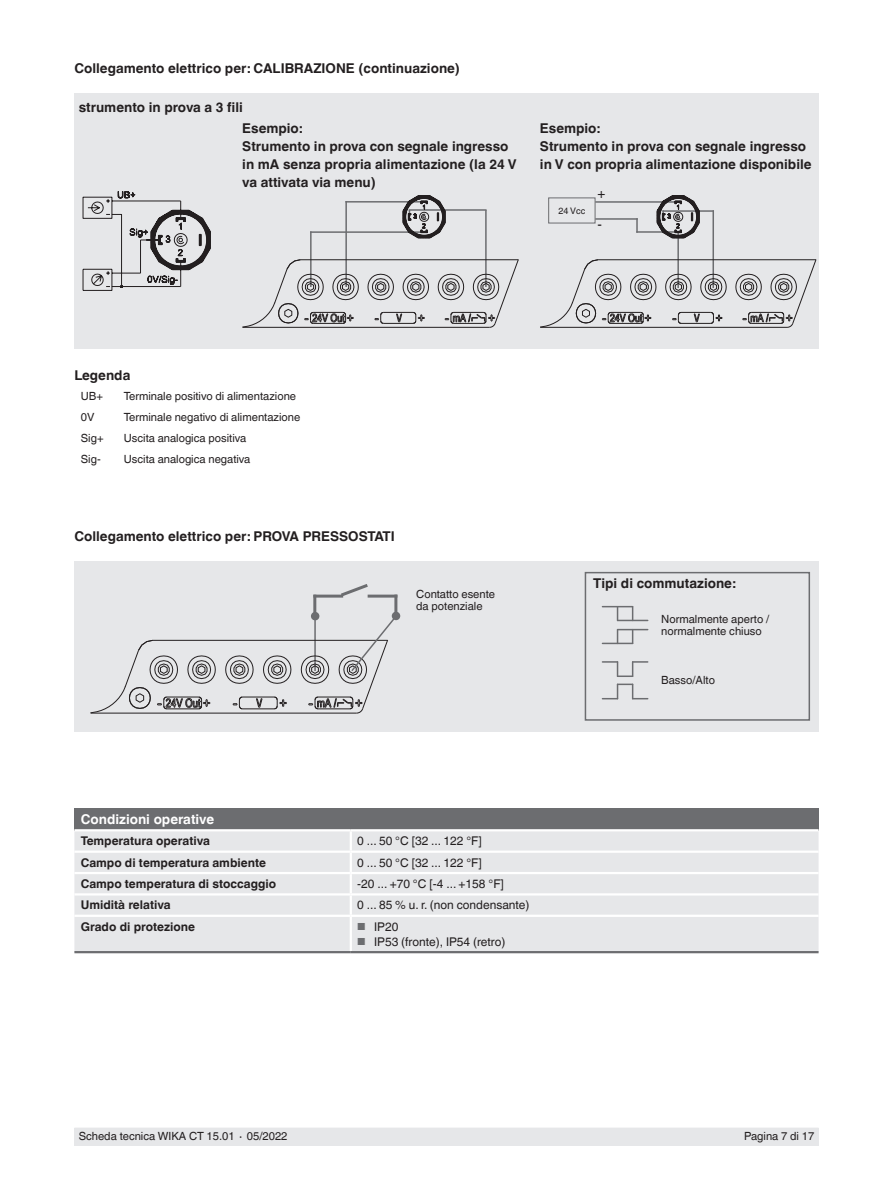
<style>
.page{position:relative;width:893px;height:1188px;background:#fff}
.page>*{position:absolute;margin:0;border:0;box-sizing:border-box;transform-origin:0 0}
.t1{font:700 13.5px/18px "Helvetica World";color:#231f20}
.t2{font:700 13.5px "Helvetica World";color:#fff}
.t3{font:13.5px "Helvetica World";color:#231f20}
.t4{font:12px "Helvetica World";color:#231f20}
.t5{font:700 12px "Helvetica World";color:#231f20}
.t6{font:11.25px/12.3px "Helvetica World";color:#231f20}
.t7{font:9px "Helvetica World";color:#231f20}
.s1{font-size:10.2px;color:#6c6d70}
</style>
<div class="page">
<div style="left:74px;top:1128px;width:745px;height:17px;background:#e6e7e9"></div>
<div style="left:74px;top:94px;width:745px;height:255px;background:#e6e7e9"></div>
<div style="left:74px;top:561px;width:745px;height:170px;background:#e6e7e9"></div>
<svg style="left:83px;top:191px;width:128px;height:100px"></svg>
<hr style="left:345px;top:201px;width:2px;height:86px;background:#6c6d70">
<hr style="left:345px;top:201px;width:80px;height:2px;background:#6c6d70">
<hr style="left:409px;top:209px;width:78px;height:2px;background:#6c6d70">
<hr style="left:485px;top:210px;width:2px;height:77px;background:#6c6d70">
<hr style="left:310px;top:231px;width:2px;height:56px;background:#6c6d70">
<hr style="left:310px;top:231px;width:115px;height:2px;background:#6c6d70">
<hr style="left:662px;top:210px;width:52px;height:2px;background:#6c6d70">
<hr style="left:712px;top:210px;width:2px;height:78px;background:#6c6d70">
<hr style="left:677px;top:231px;width:2px;height:57px;background:#6c6d70">
<svg style="left:636px;top:220px;width:2px;height:11px"></svg>
<hr style="left:636px;top:231px;width:43px;height:2px;background:#6c6d70">
<hr style="left:681px;top:323px;width:30px;height:1px;background:#231f20">
<hr style="left:681px;top:312px;width:30px;height:1px;background:#231f20">
<svg style="left:693px;top:313px;width:7px;height:10px"></svg>
<svg style="left:710px;top:312px;width:13px;height:12px"></svg>
<svg style="left:672px;top:312px;width:10px;height:12px"></svg>
<svg style="left:665px;top:273px;width:27px;height:27px"></svg>
<svg style="left:700px;top:273px;width:27px;height:27px"></svg>
<hr style="left:540px;top:327px;width:247px;height:1px;background:#231f20">
<hr style="left:598px;top:259px;width:218px;height:1px;background:#231f20">
<svg style="left:540px;top:259px;width:117px;height:69px"></svg>
<svg style="left:735px;top:259px;width:81px;height:69px"></svg>
<hr style="left:383px;top:323px;width:30px;height:1px;background:#231f20">
<hr style="left:383px;top:312px;width:30px;height:1px;background:#231f20">
<svg style="left:396px;top:313px;width:6px;height:10px"></svg>
<svg style="left:413px;top:312px;width:12px;height:12px"></svg>
<svg style="left:375px;top:312px;width:9px;height:12px"></svg>
<svg style="left:367px;top:273px;width:27px;height:27px"></svg>
<svg style="left:402px;top:273px;width:27px;height:27px"></svg>
<hr style="left:243px;top:327px;width:246px;height:1px;background:#231f20">
<hr style="left:300px;top:259px;width:218px;height:1px;background:#231f20">
<svg style="left:242px;top:259px;width:117px;height:69px"></svg>
<svg style="left:437px;top:259px;width:82px;height:69px"></svg>
<svg style="left:403px;top:196px;width:42px;height:42px"></svg>
<hr style="left:595px;top:218px;width:43px;height:2px;background:#6c6d70">
<hr style="left:595px;top:201px;width:85px;height:2px;background:#6c6d70">
<svg style="left:657px;top:196px;width:42px;height:42px"></svg>
<div style="left:585px;top:572px;width:225px;height:149px;border:2px solid #6c6d70"></div>
<hr style="left:602px;top:606px;width:31px;height:1px;background:#6c6d70">
<svg style="left:632px;top:607px;width:1px;height:13px"></svg>
<svg style="left:617px;top:607px;width:1px;height:13px"></svg>
<hr style="left:618px;top:620px;width:30px;height:1px;background:#6c6d70">
<hr style="left:602px;top:643px;width:31px;height:1px;background:#6c6d70">
<svg style="left:632px;top:630px;width:1px;height:13px"></svg>
<svg style="left:617px;top:630px;width:1px;height:13px"></svg>
<hr style="left:618px;top:629px;width:30px;height:1px;background:#6c6d70">
<svg style="left:602px;top:661px;width:46px;height:16px"></svg>
<svg style="left:602px;top:684px;width:46px;height:15px"></svg>
<hr style="left:242px;top:709px;width:32px;height:1px;background:#231f20">
<hr style="left:242px;top:697px;width:32px;height:1px;background:#231f20">
<svg style="left:256px;top:698px;width:7px;height:10px"></svg>
<svg style="left:274px;top:696px;width:13px;height:14px"></svg>
<svg style="left:233px;top:696px;width:10px;height:14px"></svg>
<svg style="left:225px;top:655px;width:29px;height:29px"></svg>
<svg style="left:263px;top:655px;width:29px;height:29px"></svg>
<hr style="left:91px;top:713px;width:265px;height:1px;background:#231f20">
<hr style="left:153px;top:640px;width:235px;height:1px;background:#231f20">
<svg style="left:90px;top:640px;width:126px;height:74px"></svg>
<svg style="left:300px;top:616px;width:97px;height:98px"></svg>
<hr style="left:313px;top:595px;width:30px;height:3px;background:#6c6d70">
<svg style="left:337px;top:584px;width:34px;height:14px"></svg>
<hr style="left:368px;top:595px;width:29px;height:3px;background:#6c6d70">
<hr style="left:313px;top:595px;width:3px;height:21px;background:#6c6d70">
<hr style="left:394px;top:595px;width:3px;height:21px;background:#6c6d70">
<div style="left:312px;top:613px;width:7px;height:7px;background:#6c6d70;border-radius:50%"></div>
<div style="left:311px;top:612px;width:8px;height:8px;border:2px solid #6c6d70;border-radius:50%"></div>
<div style="left:393px;top:612px;width:6px;height:7px;background:#6c6d70;border-radius:50%"></div>
<div style="left:392px;top:612px;width:8px;height:8px;border:2px solid #6c6d70;border-radius:50%"></div>
<div style="left:74px;top:808px;width:745px;height:22px;background:#6c6d70"></div>
<div style="left:74px;top:831px;width:745px;height:120px;background:#e6e7e9"></div>
<hr style="left:74px;top:829px;width:277px;height:2px;background:#fff">
<hr style="left:351px;top:829px;width:468px;height:2px;background:#fff">
<hr style="left:350px;top:831px;width:2px;height:20px;background:#fff">
<svg style="left:350px;top:853px;width:2px;height:62px"></svg>
<hr style="left:350px;top:917px;width:2px;height:34px;background:#fff">
<hr style="left:74px;top:893px;width:277px;height:3px;background:#fff">
<hr style="left:351px;top:893px;width:468px;height:3px;background:#fff">
<hr style="left:74px;top:872px;width:277px;height:2px;background:#fff">
<hr style="left:351px;top:872px;width:468px;height:2px;background:#fff">
<hr style="left:74px;top:851px;width:277px;height:2px;background:#fff">
<hr style="left:351px;top:851px;width:468px;height:2px;background:#fff">
<hr style="left:74px;top:915px;width:277px;height:2px;background:#fff">
<hr style="left:351px;top:915px;width:468px;height:2px;background:#fff">
<hr style="left:74px;top:951px;width:277px;height:2px;background:#6c6d70">
<hr style="left:351px;top:951px;width:468px;height:2px;background:#6c6d70">
<p class="t1" style="left:74px;top:60px;width:387px">Collegamento elettrico per: CALIBRAZIONE (continuazione)</p>
<p class="t1" style="left:79px;top:98px;width:166px">strumento in prova a 3 fili</p>
<p class="t1" style="left:242px;top:119px;width:276px">Esempio:<br>Strumento in prova con segnale ingresso in mA senza propria alimentazione (la 24 V va attivata via menu)</p>
<p class="t1" style="left:540px;top:119px;width:273px">Esempio:<br>Strumento in prova con segnale ingresso in V con propria alimentazione disponibile</p>
<p class="t7" style="left:558px;top:205px;width:28px">24 Vcc</p>
<p class="t3" style="left:597px;top:186px;width:9px">+</p>
<p class="t3" style="left:597px;top:217px;width:6px">-</p>
<p class="t1" style="left:74px;top:366px;width:57px">Legenda</p>
<p class="t6" style="left:81px;top:390px;width:24px">UB+</p>
<p class="t6" style="left:124px;top:390px;width:174px">Terminale positivo di alimentazione</p>
<p class="t6" style="left:81px;top:411px;width:15px">0V</p>
<p class="t6" style="left:124px;top:411px;width:178px">Terminale negativo di alimentazione</p>
<p class="t6" style="left:81px;top:432px;width:24px">Sig+</p>
<p class="t6" style="left:124px;top:432px;width:124px">Uscita analogica positiva</p>
<p class="t6" style="left:81px;top:453px;width:21px">Sig-</p>
<p class="t6" style="left:124px;top:453px;width:128px">Uscita analogica negativa</p>
<p class="t1" style="left:74px;top:528px;width:322px">Collegamento elettrico per: PROVA PRESSOSTATI</p>
<p class="t6" style="left:416px;top:588px;width:80px">Contatto esente da potenziale</p>
<p class="t2" style="left:81px;top:811px;width:135px">Condizioni operative</p>
<p class="t5" style="left:81px;top:834px;width:131px">Temperatura operativa</p>
<p class="t4" style="left:357px;top:834px;width:126px">0 ... 50 °C [32 ... 122 °F]</p>
<p class="t5" style="left:81px;top:856px;width:187px">Campo di temperatura ambiente</p>
<p class="t4" style="left:357px;top:856px;width:126px">0 ... 50 °C [32 ... 122 °F]</p>
<p class="t5" style="left:81px;top:877px;width:197px">Campo temperatura di stoccaggio</p>
<p class="t4" style="left:357px;top:877px;width:148px">-20 ... +70 °C [-4 ... +158 °F]</p>
<p class="t5" style="left:81px;top:898px;width:91px">Umidità relativa</p>
<p class="t4" style="left:357px;top:898px;width:174px">0 ... 85 % u. r. (non condensante)</p>
<p class="t5" style="left:81px;top:920px;width:116px">Grado di protezione</p>
<p class="t4" style="left:357px;top:920px;width:43px"><span class="s1">■</span> IP20</p>
<p class="t4" style="left:357px;top:935px;width:150px"><span class="s1">■</span> IP53 (fronte), IP54 (retro)</p>
<p class="t1" style="left:593px;top:574px;width:144px">Tipi di commutazione:</p>
<p class="t6" style="left:661px;top:613px;width:109px">Normalmente aperto / normalmente chiuso</p>
<p class="t6" style="left:661px;top:674px;width:55px">Basso/Alto</p>
<p class="t6" style="left:79px;top:1130px;width:210px">Scheda tecnica WIKA CT 15.01 ∙ 05/2022</p>
<p class="t6" style="left:744px;top:1130px;width:72px">Pagina 7 di 17</p>
</div>
